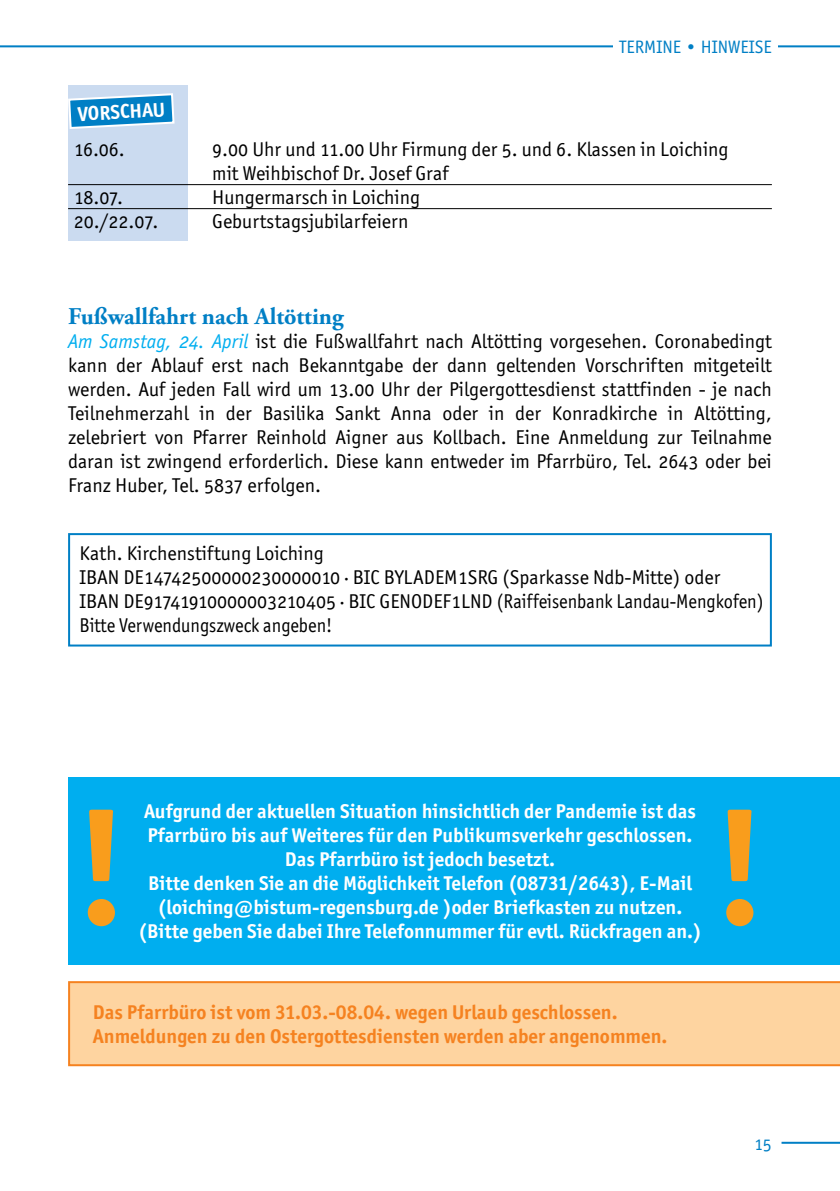
<style>
.page{position:relative;width:840px;height:1191px;background:#fff}
.page>*{position:absolute;margin:0;border:0;box-sizing:border-box;transform-origin:0 0}
.t1{font:700 160.8px "Officina San ITC";color:#f99d1c}
.t2{font:700 24px "Adobe Garamond Pro";color:#007fc5}
.t3{font:20px/24px "Officina San ITC Book OS";color:#000}
.t4{font:700 20px/24px "Officina San ITC";color:#fff;text-align:center}
.t5{font:700 20px/24px "Officina San ITC";color:#f58220}
.t6{font:18px "Officina San ITC Book OS";color:#007fc5}
.s1{font-family:"Officina San ITC Book Ital OS";color:#00aeef}
</style>
<div class="page">
<hr style="left:781px;top:1141px;width:58px;height:2px;background:#007fc5">
<div style="left:68px;top:85px;width:119px;height:156px;background:#cbdbf0"></div>
<hr style="left:0;top:45px;width:839px;height:2px;background:#007fc5">
<div style="left:612px;top:40px;width:165px;height:25px;background:#fff"></div>
<svg style="left:68px;top:93px;width:107px;height:36px"></svg>
<hr style="left:68px;top:184px;width:703px;height:1px;background:#000">
<hr style="left:68px;top:208px;width:703px;height:1px;background:#000">
<div style="left:68px;top:533px;width:703px;height:113px;border:2px solid #007fc5"></div>
<div style="left:68px;top:981px;width:771px;height:85px;background:#fed4a0"></div>
<div style="left:68px;top:777px;width:771px;height:187px;background:#00aeef"></div>
<p class="t4" style="left:77px;top:102px;width:89px;rotate:-3deg">VORSCHAU</p>
<p class="t6" style="left:619px;top:36px;width:145px">Termin e • HinweisE</p>
<p class="t3" style="left:74px;top:137px;width:53px">16.06.</p>
<p class="t3" style="left:212px;top:137px;width:517px">9.00 Uhr und 11.00 Uhr Firmung der 5. und 6. Klassen in Loiching mit Weihbischof Dr. Josef Graf</p>
<p class="t3" style="left:74px;top:185px;width:51px">18.07.</p>
<p class="t3" style="left:212px;top:185px;width:209px">Hungermarsch in Loiching</p>
<p class="t3" style="left:74px;top:209px;width:86px">20./22.07.</p>
<p class="t3" style="left:212px;top:209px;width:198px">Geburtstagsjubilarfeiern</p>
<p class="t2" style="left:68px;top:302px;width:277px">Fußwallfahrt nach Altötting</p>
<p class="t3" style="left:68px;top:329px;width:705px;text-align:justify"><span class="s1">Am Samstag, 24. April</span> ist die Fußwallfahrt nach Altötting vorgesehen. Coronabedingt kann der Ablauf erst nach Bekanntgabe der dann geltenden Vorschriften mitgeteilt werden. Auf jeden Fall wird um 13.00 Uhr der Pilgergottesdienst stattfinden - je nach Teilnehmerzahl in der Basilika Sankt Anna oder in der Konradkirche in Altötting, zelebriert von Pfarrer Reinhold Aigner aus Kollbach. Eine Anmeldung zur Teilnahme daran ist zwingend erforderlich. Diese kann entweder im Pfarrbüro, Tel. 2643 oder bei Franz Huber, Tel. 5837 erfolgen.</p>
<p class="t3" style="left:79px;top:541px;width:685px">Kath. Kirchenstiftung Loiching<br>IBAN DE14742500000230000010 · BIC BYLADEM1SRG (Sparkasse Ndb-Mitte) oder IBAN DE91741910000003210405 · BIC GENODEF1LND (Raiffeisenbank Landau-Mengkofen)<br>Bitte Verwendungszweck angeben!</p>
<h1 class="t1" style="left:73px;top:767px;width:58px">!</h1>
<p class="t4" style="left:144px;top:798px;width:553px">Aufgrund der aktuellen Situation hinsichtlich der Pandemie ist das Pfarrbüro bis auf Weiteres für den Publikumsverkehr geschlossen.<br>Das Pfarrbüro ist jedoch besetzt.<br>Bitte denken Sie an die Möglichkeit Telefon (08731/2643), E-Mail (loiching@bistum-regensburg.de )oder Briefkasten zu nutzen.</p>
<p class="t4" style="left:138px;top:918px;width:565px">(Bitte geben Sie dabei Ihre Telefonnummer für evtl. Rückfragen an.)</p>
<p class="t5" style="left:93px;top:1000px;width:576px">Das Pfarrbüro ist vom 31.03.-08.04. wegen Urlaub geschlossen.<br>Anmeldungen zu den Ostergottesdiensten werden aber angenommen.</p>
<h1 class="t1" style="left:711px;top:767px;width:58px">!</h1>
<p class="t6" style="left:753px;top:1133px;width:19px">15</p>
</div>
